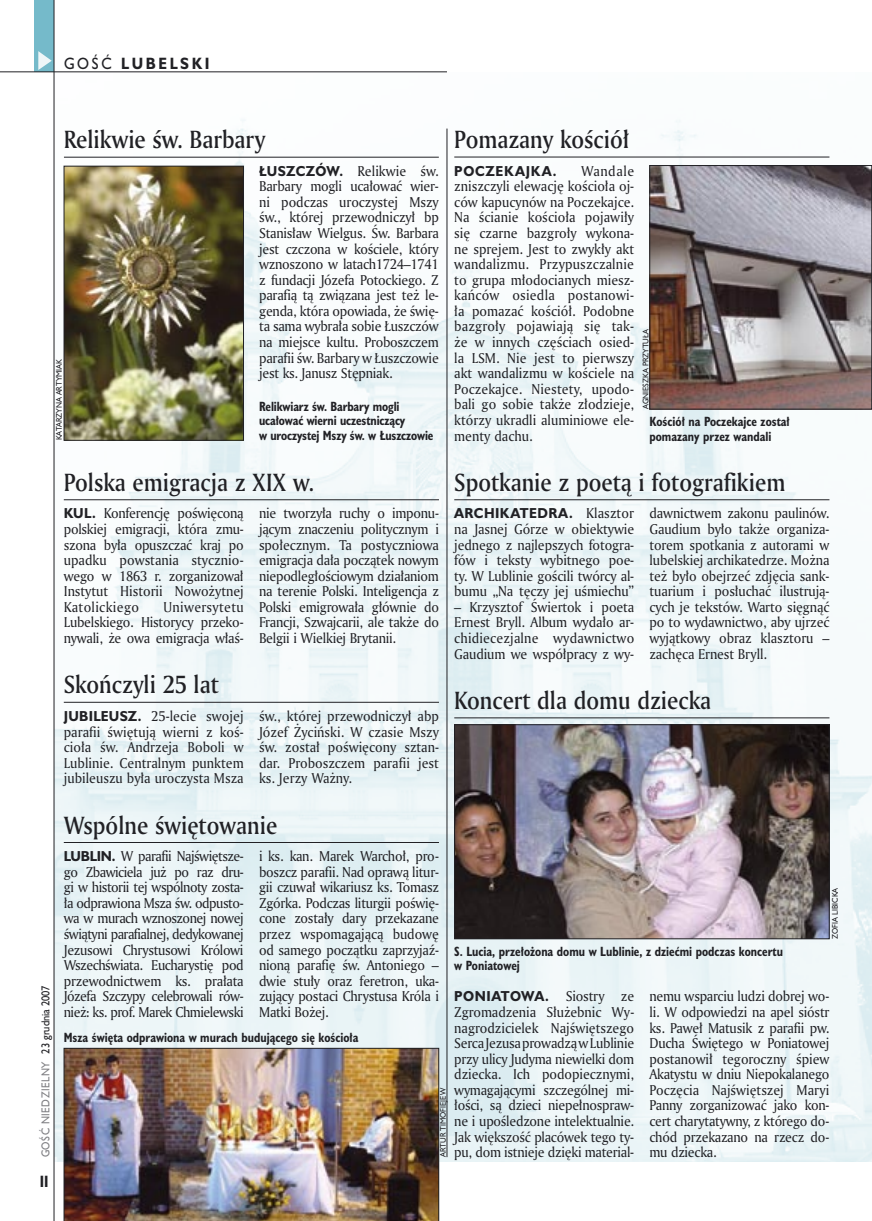
<style>
.page{position:relative;width:872px;height:1221px;background:#fff}
.page>*{position:absolute;margin:0;border:0;box-sizing:border-box;transform-origin:0 0}
._05d_tytyl_Kronika_AmMd_16_pt{font:24px "Amerigo Md PL";color:#212125;scale:.9 1}
._15a_temat_lewo{font:700 15px "Humanst 521 PL";letter-spacing:.2em;color:#212125;scale:.9 1}
._16_pagina_lewa{font:700 15px "Humanst 521 Cn PL";color:#212125;scale:.94 1}
._03_body_bez_akapitu{font:13.8px/15.6px "Amerigo PL";letter-spacing:-.02em;color:#212125;text-align:justify;scale:.94 1}
._03_body_bez_akapitu-2{font:700 13.2px "Humanst 521 PL";letter-spacing:.045em;color:#212125;scale:.94 1}
._09_podpis_zdjecia_HuCnB{font:700 12.3px/14.4px "Humanst 521 Cn PL";color:#212125;scale:.94 1}
._18a_data_lewa_GOSC{font:10.5px "Humanst 521 PL";letter-spacing:.05em;color:#7f7f83;scale:.9 1}
._18_data_lewa{font:10.5px "Humanst 521 PL";color:#212125;scale:.9 1}
._09a_autor_zdjecia_Hu_5_pt{font:7.5px "Humanst 521 PL";color:#212125;scale:.94 1}
.s1{font-weight:400}
.s2{font-family:"Humanst 521 PL";font-weight:700;font-size:13.2px}
.s3{font-family:"Amerigo PL";font-weight:400;font-size:13.8px}
</style>
<div class="page">
<div style="left:35px;top:0;width:19px;height:72px;background:#75baca"></div>
<svg style="left:38px;top:51px;width:14px;height:19px"></svg>
<img style="left:55px;top:120px;width:817px;height:1041px">
<hr style="left:0;top:72px;width:447px;height:1px;background:#212125">
<hr style="left:54px;top:0;width:1px;height:1220px;background:#212125">
<hr style="left:64px;top:157px;width:375px;height:1px;background:#212125">
<hr style="left:447px;top:129px;width:1px;height:1027px;background:#212125">
<img style="left:66px;top:168px;width:176px;height:270px">
<div style="left:64px;top:166px;width:180px;height:274px;border:1px solid #212125"></div>
<hr style="left:454px;top:157px;width:375px;height:1px;background:#212125">
<hr style="left:64px;top:499px;width:375px;height:1px;background:#212125">
<hr style="left:454px;top:499px;width:375px;height:1px;background:#212125">
<img style="left:651px;top:167px;width:219px;height:240px">
<div style="left:649px;top:165px;width:223px;height:244px;border:1px solid #212125"></div>
<hr style="left:64px;top:842px;width:375px;height:1px;background:#212125">
<img style="left:64px;top:1048px;width:375px;height:172px">
<hr style="left:64px;top:702px;width:375px;height:1px;background:#212125">
<hr style="left:454px;top:717px;width:375px;height:1px;background:#212125">
<img style="left:456px;top:726px;width:371px;height:211px">
<div style="left:454px;top:724px;width:375px;height:215px;border:1px solid #212125"></div>
<p class="_15a_temat_lewo" style="left:64px;top:53px;width:163px"><span class="s1">GOŚĆ</span> LUBELSKI</p>
<p class="_05d_tytyl_Kronika_AmMd_16_pt" style="left:64px;top:123px;width:225px">Relikwie św. Barbary</p>
<p class="_03_body_bez_akapitu" style="left:259px;top:162px;width:193px"><span class="s2">ŁUSZCZÓW.</span> Relikwie św.<br>Barbary mogli ucałować wier&shy;ni podczas uroczystej Mszy św., której przewodniczył bp Stanisław Wielgus. Św. Barbara jest czczona w kościele, który wznoszono w latach1724–1741 z fundacji Józefa Potockiego. Z parafią tą związana jest też le&shy;genda, która opowiada, że świę&shy;ta sama wybrała sobie Łuszczów na miejsce kultu. Proboszczem parafii św. Barbary w Łuszczowie jest ks. Janusz Stępniak.</p>
<p class="_09a_autor_zdjecia_Hu_5_pt" style="left:54px;top:440px;width:88px;rotate:-90deg">KATARZYNA ARTYMIAK</p>
<p class="_09_podpis_zdjecia_HuCnB" style="left:259px;top:399px;width:187px">Relikwiarz św. Barbary mogli ucałować wierni uczestniczący<br>w uroczystej Mszy św. w Łuszczowie</p>
<p class="_05d_tytyl_Kronika_AmMd_16_pt" style="left:64px;top:466px;width:279px">Polska emigracja z XIX w.</p>
<p class="_03_body_bez_akapitu" style="left:64px;top:505px;width:193px"><span class="s2">KUL.</span> Konferencję poświęconą polskiej emigracji, która zmu&shy;szona była opuszczać kraj po upadku powstania stycznio&shy;wego w 1863 r. zorganizował Instytut Historii Nowożytnej Katolickiego</p>
<p class="_03_body_bez_akapitu" style="left:259px;top:505px;width:193px">nie tworzyła ruchy o imponu&shy;jącym znaczeniu politycznym i społecznym. Ta postyczniowa emigracja dała początek nowym niepodległościowym działaniom na terenie Polski. Inteligencja z Polski emigrowała głównie do Francji, Szwajcarii, ale także do Belgii i Wielkiej Brytanii.</p>
<p class="_03_body_bez_akapitu" style="left:64px;top:598px;width:193px;text-indent:100px">Uniwersytetu Lubelskiego. Historycy przeko&shy;nywali, że owa emigracja właś-</p>
<p class="_05d_tytyl_Kronika_AmMd_16_pt" style="left:64px;top:668px;width:174px">Skończyli 25 lat</p>
<p class="_03_body_bez_akapitu" style="left:64px;top:707px;width:193px"><span class="s2">JUBILEUSZ.</span> 25-lecie swojej parafii świętują wierni z koś&shy;cioła św. Andrzeja Boboli w Lublinie. Centralnym punktem jubileuszu była uroczysta Msza</p>
<p class="_03_body_bez_akapitu" style="left:259px;top:707px;width:193px">św., której przewodniczył abp Józef Życiński. W czasie Mszy św. został poświęcony sztan&shy;dar. Proboszczem parafii jest ks. Jerzy Ważny.</p>
<p class="_05d_tytyl_Kronika_AmMd_16_pt" style="left:454px;top:123px;width:196px">Pomazany kościół</p>
<p class="_03_body_bez_akapitu-2" style="left:454px;top:162px;width:110px">POCZEKAJKA.</p>
<p class="_03_body_bez_akapitu" style="left:454px;top:162px;width:193px;text-indent:127px">Wandale zniszczyli elewację kościoła oj&shy;ców kapucynów na Poczekajce.<br>Na ścianie kościoła pojawiły się czarne bazgroły wykona&shy;ne sprejem. Jest to zwykły akt wandalizmu. Przypuszczalnie to grupa młodocianych miesz&shy;kańców osiedla postanowi&shy;ła pomazać kościół. Podobne bazgroły pojawiają się tak&shy;że w innych częściach osied&shy;la LSM. Nie jest to pierwszy akt wandalizmu w kościele na Poczekajce. Niestety, upodo&shy;bali go sobie także złodzieje, którzy ukradli aluminiowe ele&shy;menty dachu.</p>
<p class="_09a_autor_zdjecia_Hu_5_pt" style="left:640px;top:409px;width:87px;rotate:-90deg">AGNIESZKA PRZYTUŁA</p>
<p class="_09_podpis_zdjecia_HuCnB" style="left:649px;top:414px;width:151px">Kościół na Poczekajce został pomazany przez wandali</p>
<p class="_05d_tytyl_Kronika_AmMd_16_pt" style="left:454px;top:466px;width:369px">Spotkanie z poetą i fotografikiem</p>
<p class="_03_body_bez_akapitu-2" style="left:454px;top:504px;width:193px">ARCHIKATEDRA. <span class="s3">Klasztor</span></p>
<p class="_03_body_bez_akapitu" style="left:454px;top:521px;width:193px">na Jasnej Górze w obiektywie jednego z najlepszych fotogra&shy;fów i teksty wybitnego poe&shy;ty. W Lublinie gościli twórcy al&shy;bumu „Na tęczy jej uśmiechu”</p>
<p class="_03_body_bez_akapitu" style="left:454px;top:598px;width:193px">– Krzysztof Świertok i poeta Ernest Bryll. Album wydało ar&shy;chidiecezjalne wydawnictwo Gaudium we współpracy z wy-</p>
<p class="_03_body_bez_akapitu" style="left:649px;top:505px;width:193px">dawnictwem zakonu paulinów.<br>Gaudium było także organiza&shy;torem spotkania z autorami w lubelskiej archikatedrze. Można też było obejrzeć zdjęcia sank&shy;tuarium i posłuchać ilustrują&shy;cych je tekstów. Warto sięgnąć po to wydawnictwo, aby ujrzeć wyjątkowy obraz klasztoru – zachęca Ernest Bryll.</p>
<p class="_05d_tytyl_Kronika_AmMd_16_pt" style="left:454px;top:684px;width:287px">Koncert dla domu dziecka</p>
<p class="_18_data_lewa" style="left:38px;top:1053px;width:77px;rotate:-90deg">23 grudnia 2007</p>
<p class="_18a_data_lewa_GOSC" style="left:38px;top:1157px;width:108px;rotate:-90deg">GOŚĆ NIEDZIELNY</p>
<p class="_16_pagina_lewa" style="left:40px;top:1170px;width:11px">II</p>
<p class="_05d_tytyl_Kronika_AmMd_16_pt" style="left:64px;top:808px;width:239px">Wspólne świętowanie</p>
<p class="_03_body_bez_akapitu" style="left:64px;top:848px;width:193px"><span class="s2">LUBLIN.</span> W parafii Najświętsze&shy;go Zbawiciela już po raz dru&shy;gi w historii tej wspólnoty zosta&shy;ła odprawiona Msza św. odpusto&shy;wa w murach wznoszonej nowej świątyni parafialnej, dedykowanej Jezusowi Chrystusowi Królowi Wszechświata. Eucharystię pod przewodnictwem ks. prałata Józefa Szczypy celebrowali rów&shy;nież: ks. prof. Marek Chmielewski</p>
<p class="_03_body_bez_akapitu" style="left:259px;top:848px;width:193px">i ks. kan. Marek Warchoł, pro&shy;boszcz parafii. Nad oprawą litur&shy;gii czuwał wikariusz ks. Tomasz Zgórka. Podczas liturgii poświę&shy;cone zostały dary przekazane przez wspomagającą budowę od samego początku zaprzyjaź&shy;nioną parafię św. Antoniego – dwie stuły oraz feretron, uka&shy;zujący postaci Chrystusa Króla i Matki Bożej.</p>
<p class="_09_podpis_zdjecia_HuCnB" style="left:64px;top:1030px;width:315px">Msza święta odprawiona w murach budującego się kościoła</p>
<p class="_09a_autor_zdjecia_Hu_5_pt" style="left:830px;top:938px;width:56px;rotate:-90deg">ZOFIA LIBICKA</p>
<p class="_09_podpis_zdjecia_HuCnB" style="left:454px;top:943px;width:351px">S. Lucia, przełożona domu w Lublinie, z dziećmi podczas koncertu w Poniatowej</p>
<p class="_03_body_bez_akapitu" style="left:649px;top:988px;width:193px">nemu wsparciu ludzi dobrej wo&shy;li. W odpowiedzi na apel sióstr ks. Paweł Matusik z parafii pw.<br>Ducha Świętego w Poniatowej postanowił tegoroczny śpiew Akatystu w dniu Niepokalanego Poczęcia Najświętszej Maryi Panny zorganizować jako kon&shy;cert charytatywny, z którego do&shy;chód przekazano na rzecz do&shy;mu dziecka.</p>
<p class="_03_body_bez_akapitu-2" style="left:454px;top:987px;width:193px">PONIATOWA. <span class="s3">Siostry ze</span></p>
<p class="_03_body_bez_akapitu" style="left:454px;top:1003px;width:193px">Zgromadzenia Służebnic Wy&shy;nagrodzicielek Najświętszego Serca Jezusa prowadzą w Lublinie przy ulicy Judyma niewielki dom dziecka. Ich podopiecznymi, wymagającymi szczególnej mi&shy;łości, są dzieci niepełnospraw&shy;ne i upośledzone intelektualnie.<br>Jak większość placówek tego ty&shy;pu, dom istnieje dzięki material-</p>
<p class="_09a_autor_zdjecia_Hu_5_pt" style="left:438px;top:1156px;width:75px;rotate:-90deg">ARTUR TIMOFIEJEW</p>
</div>
